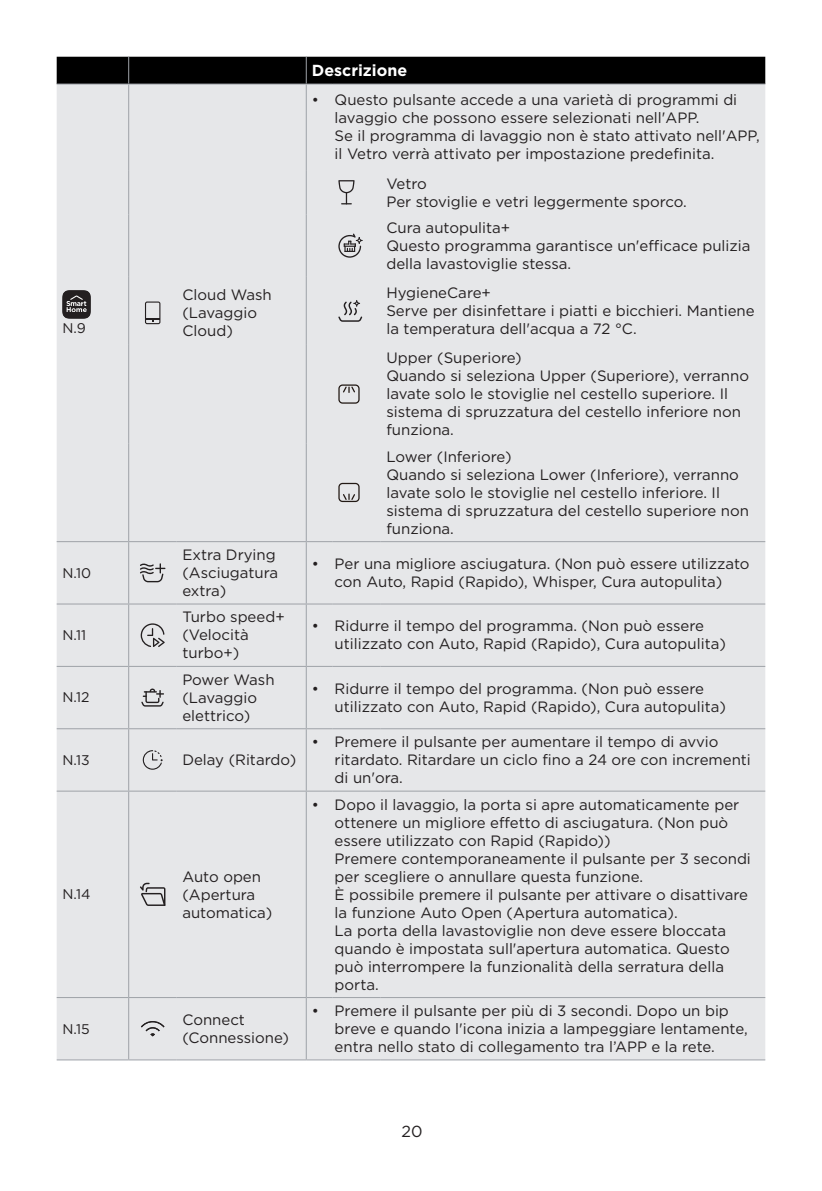
<style>
.page{position:relative;width:822px;height:1191px;background:#fff}
.page>*{position:absolute;margin:0;border:0;box-sizing:border-box;transform-origin:0 0}
.t1{font:700 16px "Gotham";color:#fff}
.t2{font:16px "Gotham";color:#231f20}
.悬挂{font:15px/18px "Gotham";color:#231f20}
.t3{font:14px "Gotham";color:#231f20}
</style>
<div class="page">
<div style="left:57px;top:85px;width:708px;height:974px;background:#e6e7e9"></div>
<hr style="left:57px;top:541px;width:72px;height:1px;background:#9ea2a8">
<hr style="left:57px;top:603px;width:72px;height:1px;background:#9ea2a8">
<hr style="left:57px;top:666px;width:72px;height:1px;background:#9ea2a8">
<hr style="left:57px;top:728px;width:72px;height:1px;background:#9ea2a8">
<hr style="left:57px;top:790px;width:72px;height:1px;background:#9ea2a8">
<hr style="left:57px;top:997px;width:72px;height:1px;background:#9ea2a8">
<hr style="left:57px;top:1059px;width:72px;height:1px;background:#9ea2a8">
<hr style="left:128px;top:85px;width:1px;height:85px;background:#9ea2a8">
<div style="left:57px;top:57px;width:708px;height:28px;background:#000"></div>
<hr style="left:306px;top:85px;width:1px;height:85px;background:#9ea2a8">
<hr style="left:333px;top:84px;width:48px;height:1px;background:#9ea2a8">
<hr style="left:381px;top:84px;width:384px;height:1px;background:#9ea2a8">
<hr style="left:128px;top:170px;width:1px;height:44px;background:#9ea2a8">
<hr style="left:306px;top:170px;width:1px;height:44px;background:#9ea2a8">
<hr style="left:128px;top:214px;width:1px;height:63px;background:#9ea2a8">
<hr style="left:306px;top:214px;width:1px;height:63px;background:#9ea2a8">
<hr style="left:128px;top:277px;width:1px;height:68px;background:#9ea2a8">
<hr style="left:306px;top:277px;width:1px;height:68px;background:#9ea2a8">
<hr style="left:128px;top:345px;width:1px;height:98px;background:#9ea2a8">
<hr style="left:306px;top:345px;width:1px;height:98px;background:#9ea2a8">
<hr style="left:128px;top:443px;width:1px;height:98px;background:#9ea2a8">
<hr style="left:306px;top:443px;width:1px;height:98px;background:#9ea2a8">
<hr style="left:129px;top:541px;width:48px;height:1px;background:#9ea2a8">
<hr style="left:128px;top:542px;width:1px;height:61px;background:#9ea2a8">
<hr style="left:177px;top:541px;width:129px;height:1px;background:#9ea2a8">
<svg style="left:306px;top:541px;width:27px;height:1px"></svg>
<hr style="left:306px;top:542px;width:1px;height:61px;background:#9ea2a8">
<hr style="left:333px;top:541px;width:48px;height:1px;background:#9ea2a8">
<hr style="left:381px;top:541px;width:384px;height:1px;background:#9ea2a8">
<hr style="left:129px;top:603px;width:48px;height:1px;background:#9ea2a8">
<hr style="left:128px;top:604px;width:1px;height:62px;background:#9ea2a8">
<hr style="left:177px;top:603px;width:129px;height:1px;background:#9ea2a8">
<svg style="left:306px;top:603px;width:27px;height:1px"></svg>
<hr style="left:306px;top:604px;width:1px;height:62px;background:#9ea2a8">
<hr style="left:333px;top:603px;width:48px;height:1px;background:#9ea2a8">
<hr style="left:381px;top:603px;width:384px;height:1px;background:#9ea2a8">
<hr style="left:129px;top:666px;width:48px;height:1px;background:#9ea2a8">
<hr style="left:128px;top:667px;width:1px;height:61px;background:#9ea2a8">
<hr style="left:177px;top:666px;width:129px;height:1px;background:#9ea2a8">
<svg style="left:306px;top:666px;width:27px;height:1px"></svg>
<hr style="left:306px;top:667px;width:1px;height:61px;background:#9ea2a8">
<hr style="left:333px;top:666px;width:48px;height:1px;background:#9ea2a8">
<hr style="left:381px;top:666px;width:384px;height:1px;background:#9ea2a8">
<hr style="left:129px;top:728px;width:48px;height:1px;background:#9ea2a8">
<hr style="left:128px;top:729px;width:1px;height:61px;background:#9ea2a8">
<hr style="left:177px;top:728px;width:129px;height:1px;background:#9ea2a8">
<svg style="left:306px;top:728px;width:27px;height:1px"></svg>
<hr style="left:306px;top:729px;width:1px;height:61px;background:#9ea2a8">
<hr style="left:333px;top:728px;width:48px;height:1px;background:#9ea2a8">
<hr style="left:381px;top:728px;width:384px;height:1px;background:#9ea2a8">
<hr style="left:129px;top:790px;width:48px;height:1px;background:#9ea2a8">
<hr style="left:128px;top:791px;width:1px;height:206px;background:#9ea2a8">
<hr style="left:177px;top:790px;width:129px;height:1px;background:#9ea2a8">
<svg style="left:306px;top:790px;width:27px;height:1px"></svg>
<hr style="left:306px;top:791px;width:1px;height:206px;background:#9ea2a8">
<hr style="left:333px;top:790px;width:48px;height:1px;background:#9ea2a8">
<hr style="left:381px;top:790px;width:384px;height:1px;background:#9ea2a8">
<hr style="left:129px;top:997px;width:48px;height:1px;background:#9ea2a8">
<hr style="left:128px;top:998px;width:1px;height:61px;background:#9ea2a8">
<hr style="left:177px;top:997px;width:129px;height:1px;background:#9ea2a8">
<svg style="left:306px;top:997px;width:27px;height:1px"></svg>
<hr style="left:306px;top:998px;width:1px;height:61px;background:#9ea2a8">
<hr style="left:333px;top:997px;width:48px;height:1px;background:#9ea2a8">
<hr style="left:381px;top:997px;width:384px;height:1px;background:#9ea2a8">
<hr style="left:129px;top:1059px;width:48px;height:1px;background:#9ea2a8">
<hr style="left:177px;top:1059px;width:129px;height:1px;background:#9ea2a8">
<svg style="left:306px;top:1059px;width:27px;height:1px"></svg>
<hr style="left:333px;top:1059px;width:48px;height:1px;background:#9ea2a8">
<hr style="left:381px;top:1059px;width:384px;height:1px;background:#9ea2a8">
<svg style="left:62px;top:290px;width:29px;height:28px"></svg>
<svg style="left:145px;top:301px;width:15px;height:23px"></svg>
<svg style="left:338px;top:180px;width:17px;height:24px"></svg>
<svg style="left:338px;top:233px;width:23px;height:25px"></svg>
<div style="left:356px;top:237px;width:7px;height:7px;border:1px solid #231f20;border-radius:50%"></div>
<svg style="left:338px;top:300px;width:24px;height:22px"></svg>
<svg style="left:338px;top:384px;width:22px;height:19px"></svg>
<svg style="left:338px;top:483px;width:22px;height:19px"></svg>
<svg style="left:140px;top:563px;width:25px;height:19px"></svg>
<svg style="left:141px;top:623px;width:24px;height:24px"></svg>
<svg style="left:141px;top:688px;width:23px;height:18px"></svg>
<svg style="left:143px;top:750px;width:20px;height:19px"></svg>
<svg style="left:140px;top:882px;width:25px;height:24px"></svg>
<svg style="left:141px;top:1021px;width:23px;height:15px"></svg>
<p class="t3" style="left:62px;top:319px;width:25px">N.9</p>
<p class="t3" style="left:62px;top:564px;width:30px">N.10</p>
<p class="t3" style="left:62px;top:626px;width:25px">N.11</p>
<p class="t3" style="left:62px;top:688px;width:29px">N.12</p>
<p class="悬挂" style="left:182px;top:285px;width:91px">Cloud Wash (Lavaggio<br>Cloud)</p>
<p class="t1" style="left:312px;top:60px;width:97px">Descrizione</p>
<p class="悬挂" style="left:335px;top:91px;width:404px;text-indent:-23px">• Questo pulsante accede a una varietà di programmi di lavaggio che possono essere selezionati nell'APP.</p>
<p class="悬挂" style="left:335px;top:127px;width:427px">Se il programma di lavaggio non è stato attivato nell'APP, il Vetro verrà attivato per impostazione predefinita.</p>
<p class="悬挂" style="left:386px;top:174px;width:42px">Vetro</p>
<p class="悬挂" style="left:386px;top:192px;width:302px">Per stoviglie e vetri leggermente sporco.</p>
<p class="悬挂" style="left:386px;top:218px;width:125px">Cura autopulita+</p>
<p class="悬挂" style="left:386px;top:236px;width:366px">Questo programma garantisce un'efficace pulizia della lavastoviglie stessa.</p>
<p class="悬挂" style="left:386px;top:283px;width:106px">HygieneCare+</p>
<p class="悬挂" style="left:386px;top:301px;width:370px">Serve per disinfettare i piatti e bicchieri. Mantiene la temperatura dell'acqua a 72 °C.</p>
<p class="悬挂" style="left:386px;top:349px;width:137px">Upper (Superiore)</p>
<p class="悬挂" style="left:386px;top:367px;width:364px">Quando si seleziona Upper (Superiore), verranno lavate solo le stoviglie nel cestello superiore. Il sistema di spruzzatura del cestello inferiore non funziona.</p>
<p class="悬挂" style="left:386px;top:447px;width:127px">Lower (Inferiore)</p>
<p class="悬挂" style="left:386px;top:465px;width:364px">Quando si seleziona Lower (Inferiore), verranno lavate solo le stoviglie nel cestello inferiore. Il sistema di spruzzatura del cestello superiore non funziona.</p>
<p class="悬挂" style="left:182px;top:545px;width:97px">Extra Drying (Asciugatura extra)</p>
<p class="悬挂" style="left:312px;top:554px;width:439px;text-align:center">• Per una migliore asciugatura. (Non può essere utilizzato con Auto, Rapid (Rapido), Whisper, Cura autopulita)</p>
<p class="悬挂" style="left:182px;top:608px;width:104px">Turbo speed+ (Velocità turbo+)</p>
<p class="悬挂" style="left:335px;top:617px;width:393px;text-indent:-23px">• Ridurre il tempo del programma. (Non può essere utilizzato con Auto, Rapid (Rapido), Cura autopulita)</p>
<p class="悬挂" style="left:182px;top:670px;width:94px">Power Wash (Lavaggio elettrico)</p>
<p class="悬挂" style="left:335px;top:679px;width:393px;text-indent:-23px">• Ridurre il tempo del programma. (Non può essere utilizzato con Auto, Rapid (Rapido), Cura autopulita)</p>
<p class="t3" style="left:62px;top:751px;width:29px">N.13</p>
<p class="悬挂" style="left:182px;top:750px;width:115px">Delay (Ritardo)</p>
<p class="t3" style="left:62px;top:885px;width:30px">N.14</p>
<p class="悬挂" style="left:182px;top:867px;width:92px">Auto open (Apertura automatica)</p>
<p class="悬挂" style="left:335px;top:732px;width:418px;text-indent:-23px">• Premere il pulsante per aumentare il tempo di avvio ritardato. Ritardare un ciclo fino a 24 ore con incrementi di un'ora.</p>
<p class="悬挂" style="left:335px;top:795px;width:406px;text-indent:-23px">• Dopo il lavaggio, la porta si apre automaticamente per ottenere un migliore effetto di asciugatura. (Non può essere utilizzato con Rapid (Rapido))</p>
<p class="悬挂" style="left:335px;top:849px;width:418px">Premere contemporaneamente il pulsante per 3 secondi per scegliere o annullare questa funzione.</p>
<p class="悬挂" style="left:335px;top:885px;width:415px">È possibile premere il pulsante per attivare o disattivare la funzione Auto Open (Apertura automatica).</p>
<p class="悬挂" style="left:335px;top:921px;width:397px">La porta della lavastoviglie non deve essere bloccata quando è impostata sull'apertura automatica. Questo può interrompere la funzionalità della serratura della porta.</p>
<p class="t3" style="left:62px;top:1019px;width:29px">N.15</p>
<p class="悬挂" style="left:182px;top:1010px;width:108px">Connect (Connessione)</p>
<p class="悬挂" style="left:335px;top:1001px;width:415px;text-indent:-23px">• Premere il pulsante per più di 3 secondi. Dopo un bip breve e quando l'icona inizia a lampeggiare lentamente, entra nello stato di collegamento tra l’APP e la rete.</p>
<p class="t2" style="left:401px;top:1120px;width:23px">20</p>
</div>
